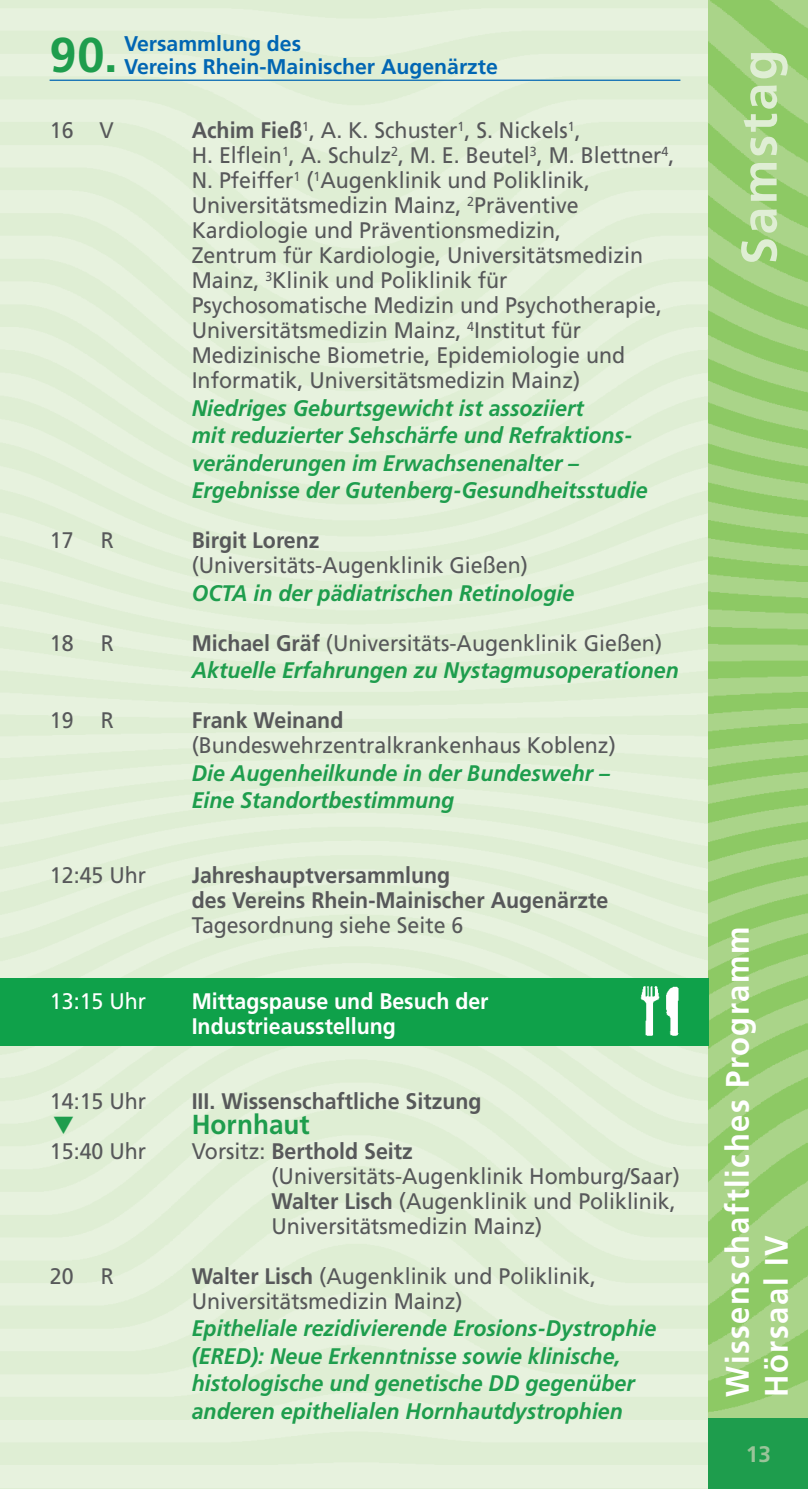
<style>
.page{position:relative;width:808px;height:1489px;background:#fff}
.page>*{position:absolute;margin:0;border:0;box-sizing:border-box;transform-origin:0 0}
.t1{font:700 50px "Frutiger";letter-spacing:.05em;color:#dfeed4}
.t2{font:700 48.75px "Frutiger";color:#1e9d4d}
.t3{font:700 32.5px/39px "Frutiger";letter-spacing:.05em;color:#fff;scale:.95 1}
.t4{font:700 27.5px "Frutiger";color:#1e9d4d;scale:.95 1}
.t5{font:22.5px/25px "Frutiger";color:#57585a;scale:.95 1}
.t6{font:italic 700 22.5px/27.5px "Frutiger";color:#1e9d4d;scale:.95 1}
.t7{font:700 22.5px/25px "Frutiger";color:#57585a;scale:.95 1}
.t8{font:700 22.5px/25px "Frutiger";color:#fff;scale:.95 1}
.t9{font:22.5px "Frutiger";color:#fff;scale:.95 1}
.t10{font:700 22.5px "Frutiger";color:#9ac499}
.t11{font:700 21.25px "Frutiger";color:#0166b3}
.s1{font-weight:700}
.s2{font-style:normal;color:#57585a}
.s3{font-weight:400;font-style:normal;color:#57585a}
</style>
<div class="page">
<div style="left:0;top:0;width:709px;height:1488px;background:#e5f1db"></div>
<img style="left:709px;top:0;width:99px;height:1417px">
<div style="left:709px;top:1417px;width:99px;height:71px;background:#1e9d4d"></div>
<hr style="left:50px;top:80px;width:630px;height:1px;background:#0166b3">
<div style="left:0;top:978px;width:709px;height:67px;background:#0fa14a"></div>
<img style="left:641px;top:986px;width:38px;height:50px">
<svg style="left:54px;top:1115px;width:19px;height:18px"></svg>
<h2 class="t2" style="left:50px;top:26px;width:70px">90.</h2>
<p class="t11" style="left:124px;top:31px;width:179px">Versammlung des</p>
<p class="t11" style="left:124px;top:54px;width:375px">Vereins Rhein-Mainischer Augenärzte</p>
<p class="t5" style="left:50px;top:117px;width:69px">16 V</p>
<p class="t5" style="left:192px;top:117px;width:510px"><span class="s1">Achim Fieß</span><sup>1</sup>, A. K. Schuster<sup>1</sup>, S. Nickels<sup>1</sup>,<br>H. Elflein<sup>1</sup>, A. Schulz<sup>2</sup>, M. E. Beutel<sup>3</sup>, M. Blettner<sup>4</sup>, N. Pfeiffer<sup>1</sup> (<sup>1</sup>Augenklinik und Poliklinik, Universitätsmedizin Mainz, <sup>2</sup>Präventive Kardiologie und Präventionsmedizin,<br>Zentrum für Kardiologie, Universitätsmedizin Mainz, <sup>3</sup>Klinik und Poliklinik für Psychosomatische Medizin und Psychotherapie, Universitätsmedizin Mainz, <sup>4</sup>Institut für Medizinische Biometrie, Epidemiologie und Informatik, Universitätsmedizin Mainz)</p>
<p class="t6" style="left:192px;top:394px;width:482px">Niedriges Geburtsgewicht ist assoziiert<br>mit reduzierter Sehschärfe und Refraktions&shy;veränderungen im Erwachsenenalter – Ergebnisse der Gutenberg-Gesundheitsstudie</p>
<p class="t5" style="left:50px;top:527px;width:69px">17 R</p>
<p class="t7" style="left:192px;top:527px;width:136px">Birgit Lorenz</p>
<p class="t5" style="left:192px;top:552px;width:355px">(Universitäts-Augenklinik Gießen)</p>
<p class="t6" style="left:192px;top:579px;width:404px">OCTA in der pädiatrischen Retinologie</p>
<p class="t5" style="left:50px;top:630px;width:69px">18 R</p>
<p class="t6" style="left:192px;top:629px;width:514px"><span class="s2">Michael Gräf</span> <span class="s3">(Universitäts-Augenklinik Gießen)<br></span>Aktuelle Erfahrungen zu Nystagmusoperationen</p>
<p class="t5" style="left:50px;top:707px;width:69px">19 R</p>
<p class="t7" style="left:192px;top:707px;width:161px">Frank Weinand</p>
<p class="t5" style="left:192px;top:732px;width:448px">(Bundeswehrzentralkrankenhaus Koblenz)</p>
<p class="t6" style="left:192px;top:759px;width:442px">Die Augenheilkunde in der Bundeswehr –<br>Eine Standortbestimmung</p>
<p class="t5" style="left:50px;top:862px;width:103px">12:45 Uhr</p>
<p class="t7" style="left:192px;top:862px;width:440px">Jahreshauptversammlung<br>des Vereins Rhein-Mainischer Augenärzte</p>
<p class="t5" style="left:192px;top:912px;width:287px">Tagesordnung siehe Seite 6</p>
<p class="t9" style="left:50px;top:987px;width:103px">13:15 Uhr</p>
<p class="t8" style="left:192px;top:987px;width:314px">Mittagspause und Besuch der<br>Industrieausstellung</p>
<p class="t5" style="left:50px;top:1087px;width:103px">14:15 Uhr</p>
<p class="t7" style="left:192px;top:1087px;width:307px">III. Wissenschaftliche Sitzung</p>
<p class="t4" style="left:192px;top:1107px;width:126px">Hornhaut</p>
<p class="t5" style="left:50px;top:1137px;width:103px">15:40 Uhr</p>
<p class="t5" style="left:271px;top:1137px;width:432px;text-indent:-80px">Vorsitz: <span class="s1">Berthold Seitz<br></span>(Universitäts-Augenklinik Homburg/Saar)<br><span class="s1">Walter Lisch</span> (Augenklinik und Poliklinik, Universitätsmedizin Mainz)</p>
<p class="t5" style="left:50px;top:1262px;width:69px">20 R</p>
<p class="t5" style="left:192px;top:1262px;width:427px"><span class="s1">Walter Lisch</span> (Augenklinik und Poliklinik,<br>Universitätsmedizin Mainz)</p>
<p class="t6" style="left:192px;top:1314px;width:490px">Epitheliale rezidivierende Erosions-Dystrophie (ERED): Neue Erkenntnisse sowie klinische, histologische und genetische DD gegenüber anderen epithelialen Hornhautdystrophien</p>
<h1 class="t1" style="left:730px;top:265px;width:217px;rotate:-90deg">Samstag</h1>
<h3 class="t3" style="left:718px;top:1396px;width:496px;rotate:-90deg">Wissenschaftliches Programm<br>Hörsaal IV</h3>
<p class="t10" style="left:746px;top:1440px;width:27px">13</p>
</div>
